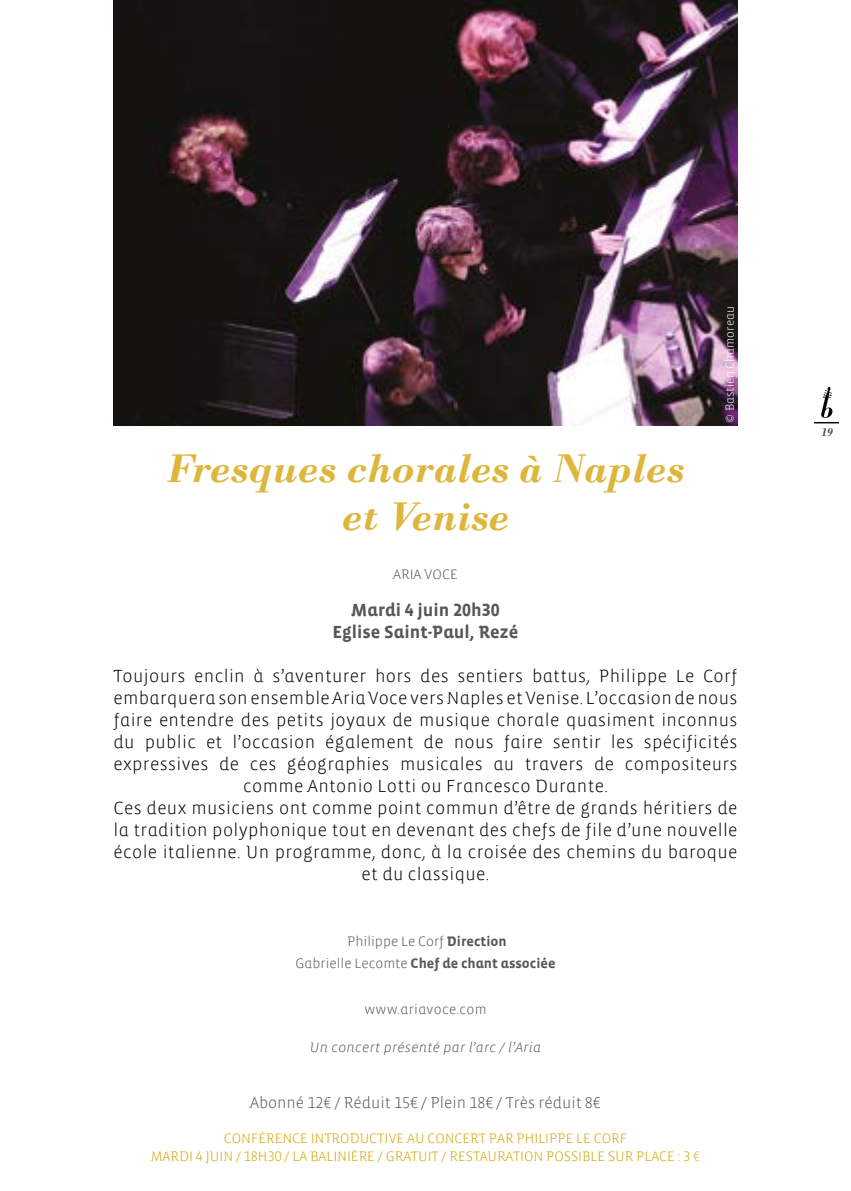
<style>
.page{position:relative;width:851px;height:1191px;background:#fff}
.page>*{position:absolute;margin:0;border:0;box-sizing:border-box;transform-origin:0 0}
.t1{font:italic 700 42px/48px "Bodoni";color:#deb63c;text-align:center}
.t2{font:300 18px/22px "Vista Sans Alt";letter-spacing:.02em;color:#000;text-align:center}
.t3{font:700 18px/22px "Vista Sans Alt";color:#575756;text-align:center}
.t4{font:300 16px "Vista Sans Alt";color:#575756}
.t5{font:300 14px/18px "Vista Sans Alt";color:#d4a500;text-align:center}
.t6{font:300 14px/22px "Vista Sans Alt";color:#575756;text-align:center}
.t7{font:14px "Vista Sans Alt Light Ita";letter-spacing:.02em;color:#575756}
.t8{font:300 14px "Vista Sans Alt";letter-spacing:.02em;color:#575756}
.t9{font:300 12px "Vista Sans Alt";color:#fff}
.t10{font:italic 700 12px "Bodoni";color:#575756}
.s1{font-weight:700}
.s2{color:#deb63c}
</style>
<div class="page">
<img style="left:113px;top:0;width:624px;height:425px">
<svg style="left:814px;top:387px;width:24px;height:36px"></svg>
<p class="t9" style="left:723px;top:422px;width:118px;rotate:-90deg">© Bastien Chamoreau</p>
<h1 class="t1" style="left:166px;top:444px;width:519px">Fresques chorales à Naples et Venise</h1>
<p class="t6" style="left:393px;top:563px;width:66px">ARIA VOCE</p>
<p class="t3" style="left:332px;top:599px;width:187px">Mardi 4 juin 20h30<br>Eglise Saint-Paul, Rezé</p>
<p class="t2" style="left:113px;top:665px;width:625px">Toujours enclin à s’aventurer hors des sentiers battus, Philippe Le Corf embarquera son ensemble Aria Voce vers Naples et Venise. L’occasion de nous faire entendre des petits joyaux de musique chorale quasiment inconnus du public et l’occasion également de nous faire sentir les spécificités expressives de ces géographies musicales au travers de compositeurs comme Antonio Lotti ou Francesco Durante.<br>Ces deux musiciens ont comme point commun d’être de grands héritiers de la tradition polyphonique tout en devenant des chefs de file d’une nouvelle école italienne. Un programme, donc, à la croisée des chemins du baroque et du classique.</p>
<p class="t6" style="left:295px;top:930px;width:261px">Philippe Le Corf <span class="s1">Direction<br></span>Gabrielle Lecomte <span class="s1">Chef de chant associée</span></p>
<p class="t8" style="left:364px;top:1002px;width:124px">www.ariavoce.com</p>
<p class="t7" style="left:310px;top:1040px;width:232px">Un concert présenté par l’arc / l’Aria</p>
<p class="t4" style="left:250px;top:1094px;width:352px">Abonné 12€ / Réduit 15€ / Plein 18€ / Très réduit 8€</p>
<p class="t5" style="left:151px;top:1129px;width:551px">CONFÉRENCE INTRODUCTIVE AU CONCERT PAR PHILIPPE LE CORF<br>MARDI 4 JUIN / 18H30 / LA BALINIÈRE / GRATUIT / RESTAURATION POSSIBLE SUR PLACE : 3 <span class="s2">€</span></p>
<p class="t10" style="left:820px;top:425px;width:13px">19</p>
</div>
